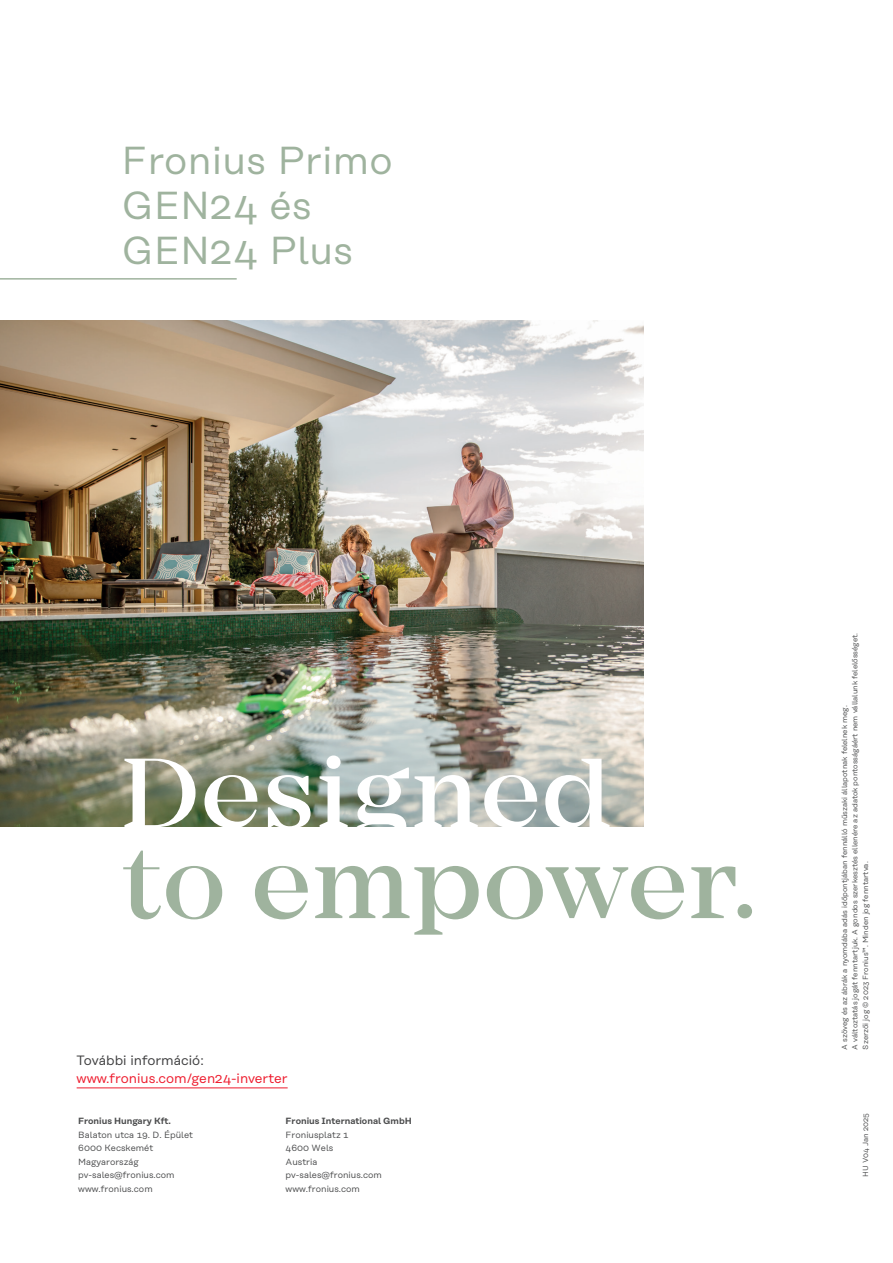
<style>
.page{position:relative;width:893px;height:1263px;background:#fff}
.page>*{position:absolute;margin:0;border:0;box-sizing:border-box;transform-origin:0 0}
.t1{font:500 102.3px "Mirador";letter-spacing:.01em;color:#9fb39e}
.t2{font:500 102.3px "Mirador";letter-spacing:.015em;color:#fff}
.t3{font:39px/45px "Rational Text";letter-spacing:.01em;color:#9fb39e}
.t4{font:13.5px "Rational Text";color:#ee1b2d}
.t5{font:13.5px "Rational Text";color:#3e3e3f}
.t6{font:9px/13.5px "Rational Text";color:#4b4c4d}
.t7{font:600 9px "Rational Text";color:#4b4c4d}
.t8{font:7.5px/10.5px "Rational Text";color:#4b4c4d}
</style>
<div class="page">
<hr style="left:77px;top:1087px;width:211px;height:1px;background:#ee1b2d">
<img style="left:0;top:321px;width:644px;height:506px">
<hr style="left:0;top:278px;width:237px;height:2px;background:#9fb39e">
<h2 class="t3" style="left:121px;top:137px;width:273px">Fronius Primo<br>GEN24 és<br>GEN24 Plus</h2>
<h1 class="t2" style="left:121px;top:733px;width:491px">Designed</h1>
<h1 class="t1" style="left:121px;top:824px;width:635px">to empower.</h1>
<h3 class="t5" style="left:77px;top:1052px;width:129px">További információ:</h3>
<h3 class="t4" style="left:77px;top:1070px;width:212px">www.fronius.com/gen24-inverter</h3>
<p class="t7" style="left:78px;top:1116px;width:94px">Fronius Hungary Kft.</p>
<p class="t6" style="left:78px;top:1128px;width:116px">Balaton utca 19. D. Épület<br>6000 Kecskemét<br>Magyarország pv-sales@fronius.com www.fronius.com</p>
<p class="t7" style="left:286px;top:1116px;width:128px">Fronius International GmbH</p>
<p class="t6" style="left:286px;top:1128px;width:98px">Froniusplatz 1<br>4600 Wels<br>Austria pv-sales@fronius.com www.fronius.com</p>
<p class="t8" style="left:839px;top:1049px;width:418px;rotate:-90deg">A szöveg és az ábrák a nyomdába adás időpontjában fennálló műszaki állapotnak felelnek meg.<br>A változtatás jogát fenntartjuk. A gondos szerkesztés ellenére az adatok pontosságáért nem vállalunk felelősséget.<br>Szerzői jog © 2023 Fronius™. Minden jog fenntartva.</p>
<p class="t8" style="left:860px;top:1177px;width:65px;rotate:-90deg">HU V04 Jan 2025</p>
</div>
